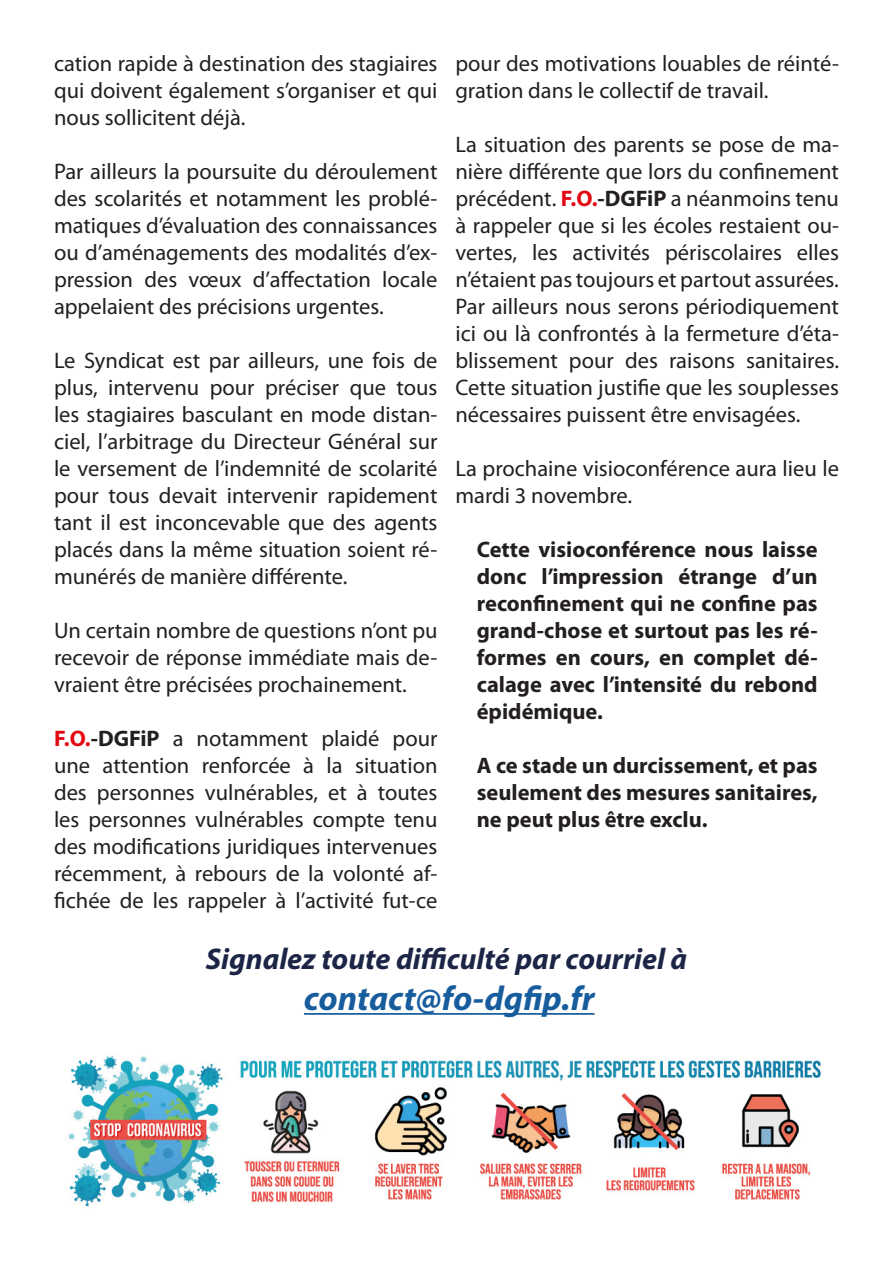
<style>
.page{position:relative;width:893px;height:1263px;background:#fff}
.page>*{position:absolute;margin:0;border:0;box-sizing:border-box;transform-origin:0 0}
.t1{font:italic 700 34.5px "Myriad Pro";color:#175d9e}
.t2{font:italic 700 30px "Myriad Pro";color:#1c2546}
.t3{font:22.5px/27px "Myriad Pro";color:#231f20;text-align:justify}
.t4{font:700 22.5px/27px "Myriad Pro";color:#231f20;text-align:justify}
.s1{font-weight:700;color:#e30713}
.s2{font-weight:700}
</style>
<div class="page">
<img style="left:68px;top:1055px;width:753px;height:152px">
<hr style="left:304px;top:1013px;width:291px;height:2px;background:#175d9e">
<p class="t3" style="left:54px;top:49px;width:385px">cation rapide à destination des stagiaires qui doivent également s’organiser et qui nous sollicitent déjà.</p>
<p class="t3" style="left:54px;top:157px;width:385px">Par ailleurs la poursuite du déroulement des scolarités et notamment les problé&shy;matiques d’évaluation des connaissances ou d’aménagements des modalités d’ex&shy;pression des vœux d’affectation locale appelaient des précisions urgentes.</p>
<p class="t3" style="left:54px;top:346px;width:385px">Le Syndicat est par ailleurs, une fois de plus, intervenu pour préciser que tous les stagiaires basculant en mode distan&shy;ciel, l’arbitrage du Directeur Général sur le versement de l’indemnité de scolarité pour tous devait intervenir rapidement tant il est inconcevable que des agents placés dans la même situation soient ré&shy;munérés de manière différente.</p>
<p class="t3" style="left:54px;top:616px;width:385px">Un certain nombre de questions n’ont pu recevoir de réponse immédiate mais de&shy;vraient être précisées prochainement.</p>
<p class="t3" style="left:54px;top:724px;width:385px"><span class="s1">F.O.</span><span class="s2">-DGFiP</span> a notamment plaidé pour une attention renforcée à la situation des personnes vulnérables, et à toutes les personnes vulnérables compte tenu des modifications juridiques intervenues récemment, à rebours de la volonté af&shy;fichée de les rappeler à l’activité fut-ce</p>
<p class="t3" style="left:455px;top:49px;width:385px">pour des motivations louables de réinté&shy;gration dans le collectif de travail.</p>
<p class="t3" style="left:455px;top:130px;width:385px">La situation des parents se pose de ma&shy;nière différente que lors du confinement précédent. <span class="s1">F.O.</span><span class="s2">-DGFiP</span> a néanmoins tenu à rappeler que si les écoles restaient ou&shy;vertes, les activités périscolaires elles n’étaient pas toujours et partout assurées.<br>Par ailleurs nous serons périodiquement ici ou là confrontés à la fermeture d’éta&shy;blissement pour des raisons sanitaires.<br>Cette situation justifie que les souplesses nécessaires puissent être envisagées.</p>
<p class="t3" style="left:455px;top:454px;width:385px">La prochaine visioconférence aura lieu le mardi 3 novembre.</p>
<p class="t4" style="left:477px;top:535px;width:342px">Cette visioconférence nous laisse donc l’impression étrange d’un reconfinement qui ne confine pas grand-chose et surtout pas les ré&shy;formes en cours, en complet dé&shy;calage avec l’intensité du rebond épidémique.</p>
<p class="t4" style="left:477px;top:751px;width:342px">A ce stade un durcissement, et pas seulement des mesures sanitaires, ne peut plus être exclu.</p>
<p class="t2" style="left:206px;top:939px;width:483px">Signalez toute difficulté par courriel à</p>
<p class="t1" style="left:304px;top:976px;width:292px">contact@fo-dgfip.fr</p>
</div>
